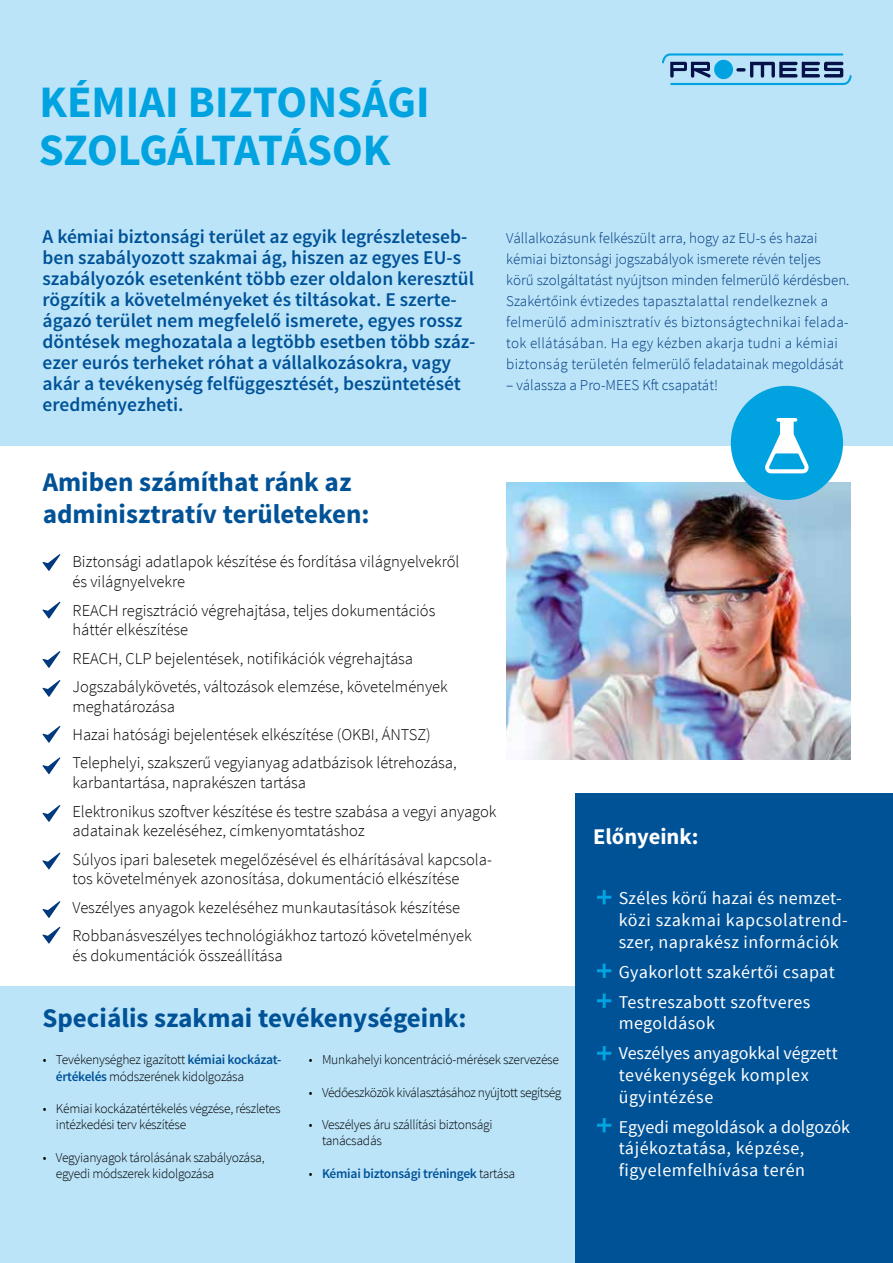
<style>
.page{position:relative;width:893px;height:1263px;background:#fff}
.page>*{position:absolute;margin:0;border:0;box-sizing:border-box;transform-origin:0 0}
.t1{font:700 45px/48px "Source Sans Pro";color:#00a3df}
.t2{font:700 27px/32.4px "Source Sans Pro";color:#005297}
.t3{font:700 22.5px "Source Sans Pro";color:#fff}
.t4{font:600 19.5px/21px "Source Sans Pro";color:#005297}
.t5{font:18px/21.6px "Source Sans Pro";letter-spacing:.025em;color:#fff}
.t6{font:18px/30.2px "Source Sans Pro";color:#fff}
.t7{font:300 16.5px/28.3px "Source Sans Pro";color:#000}
.t8{font:300 15px/21px "Source Sans Pro";color:#00397d}
.t9{font:300 13.5px/16.2px "Source Sans Pro";letter-spacing:-.02em;color:#000}
.t10{font:600 13.5px "Source Sans Pro";letter-spacing:-.02em;color:#005297}
.s1{font-weight:600;color:#005297}
.s2{font-weight:300;color:#000}
</style>
<div class="page">
<div style="left:0;top:0;width:893px;height:446px;background:#bbe4f9"></div>
<div style="left:0;top:986px;width:593px;height:277px;background:#bbe4f9"></div>
<svg style="left:662px;top:53px;width:190px;height:32px"></svg>
<img style="left:506px;top:482px;width:344px;height:278px">
<div style="left:575px;top:793px;width:318px;height:470px;background:#005297"></div>
<div style="left:731px;top:386px;width:112px;height:114px;background:#00a3df;border-radius:50%"></div>
<svg style="left:765px;top:418px;width:44px;height:55px"></svg>
<hr style="left:603px;top:890px;width:3px;height:14px;background:#00a3df">
<hr style="left:597px;top:896px;width:14px;height:3px;background:#00a3df">
<hr style="left:603px;top:963px;width:3px;height:15px;background:#00a3df">
<hr style="left:597px;top:969px;width:14px;height:3px;background:#00a3df">
<hr style="left:603px;top:993px;width:3px;height:15px;background:#00a3df">
<hr style="left:597px;top:999px;width:14px;height:3px;background:#00a3df">
<hr style="left:603px;top:1046px;width:3px;height:14px;background:#00a3df">
<hr style="left:597px;top:1052px;width:14px;height:3px;background:#00a3df">
<hr style="left:603px;top:1118px;width:3px;height:14px;background:#00a3df">
<hr style="left:597px;top:1124px;width:14px;height:3px;background:#00a3df">
<svg style="left:42px;top:554px;width:18px;height:17px"></svg>
<svg style="left:42px;top:602px;width:18px;height:16px"></svg>
<svg style="left:42px;top:651px;width:18px;height:17px"></svg>
<svg style="left:42px;top:680px;width:18px;height:17px"></svg>
<svg style="left:42px;top:726px;width:18px;height:17px"></svg>
<svg style="left:42px;top:757px;width:18px;height:17px"></svg>
<svg style="left:42px;top:805px;width:18px;height:17px"></svg>
<svg style="left:42px;top:852px;width:18px;height:17px"></svg>
<svg style="left:42px;top:901px;width:18px;height:17px"></svg>
<svg style="left:42px;top:927px;width:18px;height:16px"></svg>
<h1 class="t1" style="left:39px;top:80px;width:392px">KÉMIAI BIZTONSÁGI<br>SZOLGÁLTATÁSOK</h1>
<p class="t4" style="left:43px;top:227px;width:434px">A kémiai biztonsági terület az egyik legrészleteseb&shy;ben szabályozott szakmai ág, hiszen az egyes EU-s szabályozók esetenként több ezer oldalon keresztül rögzítik a követelményeket és tiltásokat. E szerte&shy;ágazó terület nem megfelelő ismerete, egyes rossz döntések meghozatala a legtöbb esetben több száz&shy;ezer eurós terheket róhat a vállalkozásokra, vagy akár a tevékenység felfüggesztését, beszüntetését eredményezheti.</p>
<p class="t8" style="left:506px;top:228px;width:345px">Vállalkozásunk felkészült arra, hogy az EU-s és hazai kémiai biztonsági jogszabályok ismerete révén teljes körű szolgáltatást nyújtson minden felmerülő kérdésben.<br>Szakértőink évtizedes tapasztalattal rendelkeznek a felmerülő adminisztratív és biztonságtechnikai felada&shy;tok ellátásában. Ha egy kézben akarja tudni a kémiai biztonság területén felmerülő feladatainak megoldását</p>
<p class="t8" style="left:506px;top:375px;width:213px">– válassza a Pro-MEES Kft csapatát!</p>
<h2 class="t2" style="left:43px;top:466px;width:328px">Amiben számíthat ránk az adminisztratív területeken:</h2>
<p class="t7" style="left:72px;top:552px;width:389px;line-height:19.8px">Biztonsági adatlapok készítése és fordítása világnyelvekről és világnyelvekre</p>
<p class="t7" style="left:72px;top:600px;width:365px;line-height:19.8px">REACH regisztráció végrehajtása, teljes dokumentációs háttér elkészítése</p>
<p class="t7" style="left:72px;top:644px;width:377px">REACH, CLP bejelentések, notifikációk végrehajtása<br>Jogszabálykövetés, változások elemzése, követelmények</p>
<p class="t7" style="left:72px;top:692px;width:386px">meghatározása<br>Hazai hatósági bejelentések elkészítése (OKBI, ÁNTSZ)<br>Telephelyi, szakszerű vegyianyag adatbázisok létrehozása,</p>
<p class="t7" style="left:72px;top:769px;width:426px">karbantartása, naprakészen tartása<br>Elektronikus szoftver készítése és testre szabása a vegyi anyagok</p>
<p class="t7" style="left:72px;top:817px;width:421px">adatainak kezeléséhez, címkenyomtatáshoz<br>Súlyos ipari balesetek megelőzésével és elhárításával kapcsola-</p>
<p class="t7" style="left:72px;top:865px;width:401px">tos követelmények azonosítása, dokumentáció elkészítése<br>Veszélyes anyagok kezeléséhez munkautasítások készítése<br>Robbanásveszélyes technológiákhoz tartozó követelmények</p>
<p class="t7" style="left:72px;top:941px;width:212px">és dokumentációk összeállítása</p>
<h2 class="t2" style="left:43px;top:1002px;width:426px">Speciális szakmai tevékenységeink:</h2>
<p class="t9" style="left:56px;top:1052px;width:227px;text-indent:-13px">• Tevékenységhez igazított <span class="s1">kémiai kockázat&shy;értékelés</span> módszerének kidolgozása</p>
<p class="t9" style="left:56px;top:1100px;width:226px;text-indent:-13px">• Kémiai kockázatértékelés végzése, részletes intézkedési terv készítése</p>
<p class="t9" style="left:56px;top:1149px;width:210px;text-indent:-13px">• Vegyianyagok tárolásának szabályozása, egyedi módszerek kidolgozása</p>
<p class="t9" style="left:309px;top:1052px;width:252px">• Munkahelyi koncentráció-mérések szervezése</p>
<p class="t9" style="left:309px;top:1084px;width:254px">• Védőeszközök kiválasztásához nyújtott segítség</p>
<p class="t9" style="left:322px;top:1116px;width:172px;text-indent:-13px">• Veszélyes áru szállítási biztonsági tanácsadás</p>
<p class="t10" style="left:309px;top:1165px;width:208px"><span class="s2">•</span> Kémiai biztonsági tréningek <span class="s2">tartása</span></p>
<h3 class="t3" style="left:593px;top:822px;width:107px">Előnyeink:</h3>
<p class="t5" style="left:619px;top:888px;width:231px">Széles körű hazai és nemzet&shy;közi szakmai kapcsolatrend&shy;szer, naprakész információk</p>
<p class="t5" style="left:619px;top:957px;width:218px;line-height:30.2px">Gyakorlott szakértői csapat<br>Testreszabott szoftveres</p>
<p class="t6" style="left:619px;top:1009px;width:221px">megoldások<br>Veszélyes anyagokkal végzett</p>
<p class="t5" style="left:619px;top:1064px;width:192px">tevékenységek komplex ügyintézése</p>
<p class="t5" style="left:619px;top:1116px;width:233px">Egyedi megoldások a dolgozók tájékoztatása, képzése, figyelemfelhívása terén</p>
</div>
